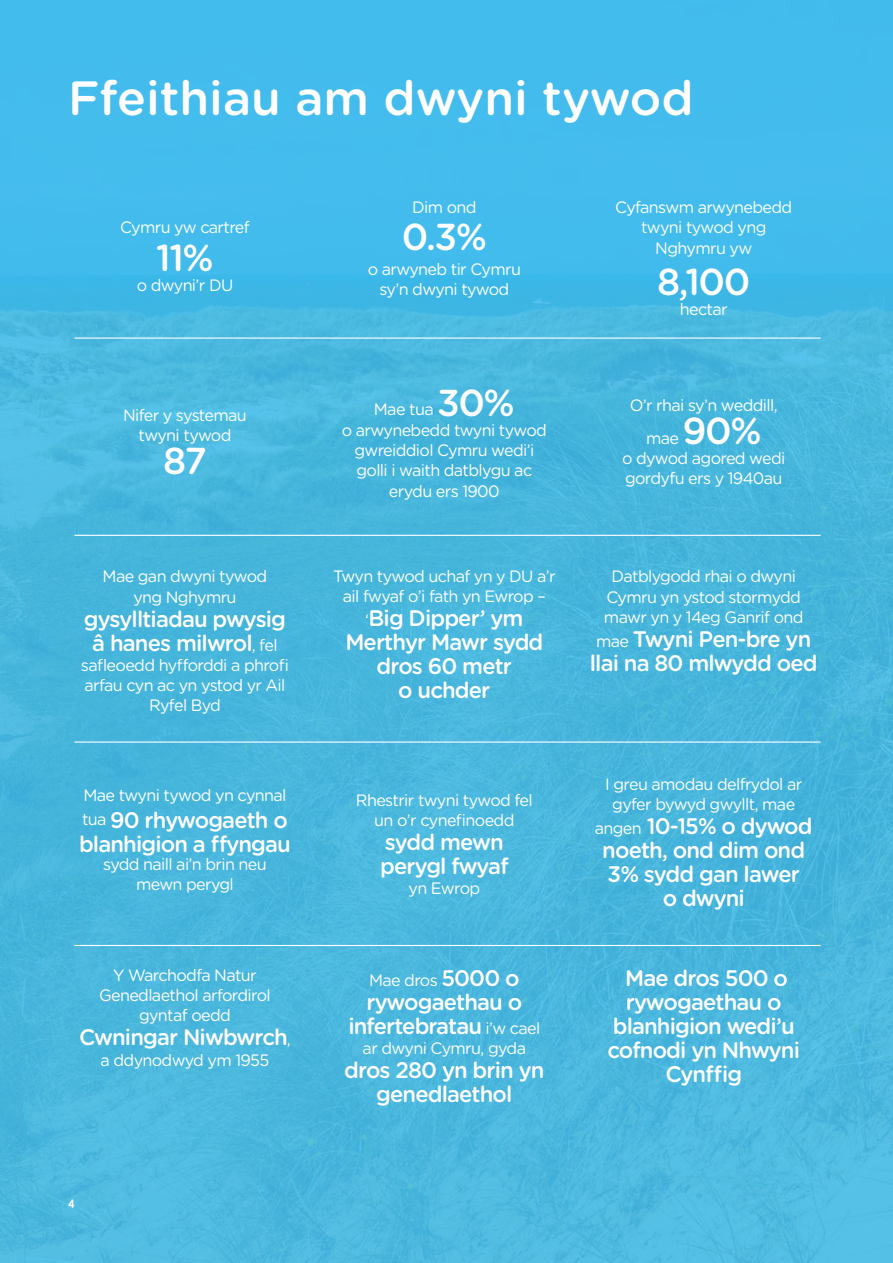
<style>
.page{position:relative;width:893px;height:1263px;background:#fff}
.page>*{position:absolute;margin:0;border:0;box-sizing:border-box;transform-origin:0 0}
.t1{font:500 48px "Gotham Rounded";color:#fff}
.Body_copy_white{font:500 37.5px "Gotham Rounded";letter-spacing:-.04em;color:#fff}
.Body_copy_white-2{font:500 22.5px/24px "Gotham Rounded";letter-spacing:-.04em;color:#fff;text-align:center}
.Body_copy_white-3{font:16.5px/20.2px "Gotham Rounded";letter-spacing:-.04em;color:#fff;text-align:center}
.t2{font:700 12px "Gotham Rounded";color:#fff;scale:.8 1}
.s1{font-weight:400;font-size:16.5px}
.s2{font-weight:500;font-size:22.5px}
</style>
<div class="page">
<img style="left:0;top:0;width:893px;height:1263px">
<hr style="left:74px;top:337px;width:747px;height:2px;background:#fff">
<hr style="left:74px;top:535px;width:747px;height:1px;background:#fff">
<hr style="left:74px;top:945px;width:747px;height:1px;background:#fff">
<hr style="left:74px;top:741px;width:747px;height:2px;background:#fff">
<p class="t1" style="left:68px;top:64px;width:627px">Ffeithiau am dwyni tywod</p>
<p class="Body_copy_white-3" style="left:120px;top:217px;width:131px">Cymru yw cartref</p>
<p class="Body_copy_white" style="left:156px;top:231px;width:59px">11%</p>
<p class="Body_copy_white-3" style="left:137px;top:274px;width:98px">o dwyni’r DU</p>
<p class="Body_copy_white-3" style="left:123px;top:404px;width:125px">Nifer y systemau twyni tywod</p>
<p class="Body_copy_white" style="left:163px;top:434px;width:45px">87</p>
<p class="Body_copy_white-3" style="left:103px;top:566px;width:166px">Mae gan dwyni tywod yng Nghymru</p>
<p class="Body_copy_white-2" style="left:84px;top:606px;width:204px">gysylltiadau pwysig â hanes milwrol<span class="s1">, fel</span></p>
<p class="Body_copy_white-3" style="left:81px;top:654px;width:209px">safleoedd hyfforddi a phrofi arfau cyn ac yn ystod yr Ail<br>Ryfel Byd</p>
<p class="Body_copy_white-3" style="left:83px;top:785px;width:205px">Mae twyni tywod yn cynnal</p>
<p class="Body_copy_white-2" style="left:79px;top:807px;width:213px;text-align:left"><span class="s1">tua</span> 90 rhywogaeth o blanhigion a ffyngau</p>
<p class="Body_copy_white-3" style="left:103px;top:853px;width:165px">sydd naill ai’n brin neu mewn perygl</p>
<p class="Body_copy_white-3" style="left:99px;top:964px;width:173px">Y Warchodfa Natur<br>Genedlaethol arfordirol gyntaf oedd</p>
<p class="Body_copy_white-2" style="left:79px;top:1024px;width:213px">Cwningar Niwbwrch<span class="s1">,</span></p>
<p class="Body_copy_white-3" style="left:101px;top:1049px;width:170px">a ddynodwyd ym 1955</p>
<p class="t2" style="left:68px;top:1195px;width:10px">4</p>
<p class="Body_copy_white-3" style="left:412px;top:196px;width:66px">Dim ond</p>
<p class="Body_copy_white" style="left:402px;top:210px;width:87px">0.3%</p>
<p class="Body_copy_white-3" style="left:368px;top:258px;width:155px">o arwyneb tir Cymru sy’n dwyni tywod</p>
<p class="Body_copy_white" style="left:437px;top:375px;width:79px">30%</p>
<p class="Body_copy_white-3" style="left:342px;top:419px;width:207px">o arwynebedd twyni tywod gwreiddiol Cymru wedi’i golli i waith datblygu ac erydu ers 1900</p>
<p class="Body_copy_white-3" style="left:374px;top:399px;width:61px">Mae tua</p>
<p class="Body_copy_white-3" style="left:333px;top:566px;width:224px;line-height:19.5px">Twyn tywod uchaf yn y DU a’r ail fwyaf o’i fath yn Ewrop –</p>
<p class="Body_copy_white-2" style="left:345px;top:605px;width:200px"><span class="s1">‘</span>Big Dipper’ ym<br>Merthyr Mawr sydd dros 60 metr<br>o uchder</p>
<p class="Body_copy_white-3" style="left:356px;top:789px;width:178px">Rhestrir twyni tywod fel un o’r cynefinoedd</p>
<p class="Body_copy_white-2" style="left:380px;top:829px;width:130px;text-align:left">sydd mewn perygl fwyaf</p>
<p class="Body_copy_white-3" style="left:408px;top:877px;width:73px">yn Ewrop</p>
<p class="Body_copy_white-3" style="left:369px;top:969px;width:152px">Mae dros <span class="s2">5000 o</span></p>
<p class="Body_copy_white-2" style="left:348px;top:989px;width:193px">rywogaethau o infertebratau <span class="s1">i’w cael</span></p>
<p class="Body_copy_white-3" style="left:363px;top:1037px;width:165px">ar dwyni Cymru, gyda</p>
<p class="Body_copy_white-2" style="left:344px;top:1057px;width:202px">dros 280 yn brin yn genedlaethol</p>
<p class="Body_copy_white-3" style="left:615px;top:196px;width:179px">Cyfanswm arwynebedd twyni tywod yng<br>Nghymru yw</p>
<p class="Body_copy_white" style="left:657px;top:255px;width:95px">8,100</p>
<p class="Body_copy_white-3" style="left:680px;top:299px;width:49px">hectar</p>
<p class="Body_copy_white-3" style="left:646px;top:388px;width:133px;line-height:33px;text-align:left;text-indent:-16px">O’r rhai sy’n weddill, mae</p>
<p class="Body_copy_white" style="left:683px;top:404px;width:80px">90%</p>
<p class="Body_copy_white-3" style="left:622px;top:447px;width:165px;text-align:left">o dywod agored wedi gordyfu ers y 1940au</p>
<p class="Body_copy_white-3" style="left:604px;top:566px;width:201px">Datblygodd rhai o dwyni<br>Cymru yn ystod stormydd mawr yn y 14eg Ganrif ond</p>
<p class="Body_copy_white-2" style="left:590px;top:626px;width:229px;text-align:left"><span class="s1">mae</span> Twyni Pen-bre yn llai na 80 mlwydd oed</p>
<p class="Body_copy_white-3" style="left:605px;top:773px;width:199px">I greu amodau delfrydol ar gyfer bywyd gwyllt, mae</p>
<p class="Body_copy_white-2" style="left:595px;top:813px;width:219px"><span class="s1">angen</span> 10-15% o dywod noeth, ond dim ond<br>3% sydd gan lawer<br>o dwyni</p>
<p class="Body_copy_white-2" style="left:607px;top:965px;width:194px">Mae dros 500 o rywogaethau o blanhigion wedi’u cofnodi yn Nhwyni<br>Cynffig</p>
</div>
